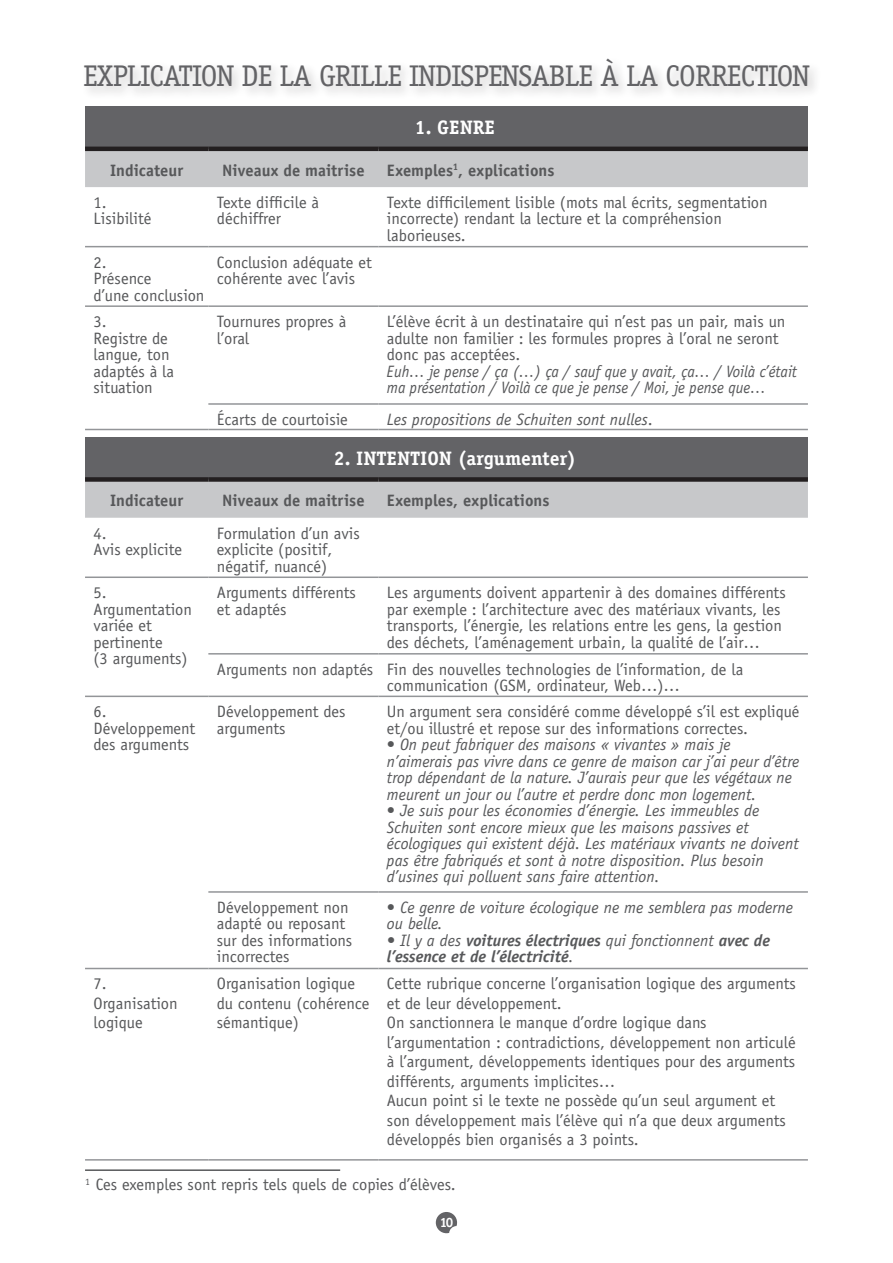
<style>
.page{position:relative;width:893px;height:1263px;background:#fff}
.page>*{position:absolute;margin:0;border:0;box-sizing:border-box;transform-origin:0 0}
.t1{font:30px "Officina Serif";letter-spacing:-.025em;color:#636366}
.t2{font:700 19.5px "Officina Serif";color:#fff}
.t3{font:16.5px/16.5px "Officina Sans";color:#57585a}
.t4{font:italic 16.5px/16.5px "Officina Sans";color:#57585a}
.t5{font:italic 16.5px/16.5px "Officina Sans";color:#57585a;scale:.94 1}
.t6{font:700 16.5px "Officina Sans";letter-spacing:.005em;color:#57585a}
.t7{font:italic 700 16.5px/16.5px "Officina Sans";color:#57585a}
.t8{font:700 13.5px "Officina Serif";color:#fff}
.s1{font-style:normal}
.s2{font-weight:400}
</style>
<div class="page">
<svg style="left:436px;top:1212px;width:21px;height:21px"></svg>
<div style="left:85px;top:106px;width:723px;height:43px;background:#636366"></div>
<div style="left:85px;top:151px;width:723px;height:36px;background:#c7c8ca"></div>
<hr style="left:85px;top:147px;width:123px;height:4px;background:#231f20">
<hr style="left:208px;top:147px;width:170px;height:4px;background:#231f20">
<hr style="left:378px;top:147px;width:430px;height:4px;background:#231f20">
<hr style="left:208px;top:403px;width:170px;height:2px;background:#939598">
<hr style="left:378px;top:403px;width:430px;height:2px;background:#939598">
<hr style="left:208px;top:429px;width:170px;height:1px;background:#939598">
<hr style="left:378px;top:429px;width:430px;height:1px;background:#939598">
<hr style="left:85px;top:246px;width:123px;height:1px;background:#939598">
<hr style="left:208px;top:246px;width:170px;height:1px;background:#939598">
<hr style="left:378px;top:246px;width:430px;height:1px;background:#939598">
<hr style="left:208px;top:305px;width:170px;height:2px;background:#939598">
<hr style="left:378px;top:305px;width:430px;height:2px;background:#939598">
<hr style="left:85px;top:305px;width:123px;height:2px;background:#939598">
<hr style="left:85px;top:429px;width:123px;height:1px;background:#939598">
<div style="left:85px;top:437px;width:723px;height:42px;background:#636366"></div>
<div style="left:85px;top:482px;width:723px;height:36px;background:#c7c8ca"></div>
<div style="left:85px;top:477px;width:123px;height:5px;background:#231f20"></div>
<div style="left:208px;top:477px;width:170px;height:5px;background:#231f20"></div>
<div style="left:378px;top:477px;width:430px;height:5px;background:#231f20"></div>
<hr style="left:85px;top:1159px;width:123px;height:1px;background:#939598">
<hr style="left:208px;top:696px;width:170px;height:1px;background:#939598">
<hr style="left:378px;top:696px;width:430px;height:1px;background:#939598">
<hr style="left:208px;top:891px;width:170px;height:2px;background:#939598">
<hr style="left:378px;top:891px;width:430px;height:2px;background:#939598">
<hr style="left:208px;top:968px;width:170px;height:1px;background:#939598">
<hr style="left:378px;top:968px;width:430px;height:1px;background:#939598">
<hr style="left:208px;top:1159px;width:170px;height:1px;background:#939598">
<hr style="left:378px;top:1159px;width:430px;height:1px;background:#939598">
<hr style="left:208px;top:576px;width:170px;height:2px;background:#939598">
<hr style="left:378px;top:576px;width:430px;height:2px;background:#939598">
<hr style="left:208px;top:653px;width:170px;height:1px;background:#939598">
<hr style="left:378px;top:653px;width:430px;height:1px;background:#939598">
<hr style="left:85px;top:576px;width:123px;height:2px;background:#939598">
<hr style="left:85px;top:696px;width:123px;height:1px;background:#939598">
<hr style="left:85px;top:968px;width:123px;height:1px;background:#939598">
<div style="left:80px;top:55px;width:742px;height:45px;background:#f6f6f6"></div>
<hr style="left:85px;top:1169px;width:255px;height:2px;background:#57585a">
<h1 class="t1" style="left:83px;top:59px;width:728px">EXPLICATION DE LA GRILLE INDISPENSABLE À LA CORRECTION</h1>
<p class="t2" style="left:415px;top:115px;width:80px">1. GENRE</p>
<p class="t6" style="left:110px;top:160px;width:75px">Indicateur</p>
<p class="t6" style="left:222px;top:160px;width:144px">Niveaux de maitrise</p>
<p class="t6" style="left:387px;top:160px;width:169px">Exemples<sup>1</sup>, explications</p>
<p class="t3" style="left:94px;top:194px;width:60px">1.<br>Lisibilité</p>
<p class="t3" style="left:217px;top:194px;width:104px">Texte difficile à déchiffrer</p>
<p class="t3" style="left:387px;top:194px;width:382px">Texte difficilement lisible (mots mal écrits, segmentation incorrecte) rendant la lecture et la compréhension laborieuses.</p>
<p class="t3" style="left:94px;top:254px;width:112px">2.<br>Présence<br>d’une conclusion</p>
<p class="t3" style="left:217px;top:254px;width:156px">Conclusion adéquate et cohérente avec l’avis</p>
<p class="t3" style="left:94px;top:313px;width:82px">3.<br>Registre de langue, ton adaptés à la situation</p>
<p class="t3" style="left:217px;top:313px;width:131px">Tournures propres à l’oral</p>
<p class="t3" style="left:387px;top:313px;width:400px">L’élève écrit à un destinataire qui n’est pas un pair, mais un adulte non familier : les formules propres à l’oral ne seront donc pas acceptées.</p>
<p class="t5" style="left:387px;top:363px;width:438px">Euh… je pense / ça (…) ça / sauf que y avait, ça… / Voilà c’était ma présentation / Voilà ce que je pense / Moi, je pense que…</p>
<p class="t3" style="left:217px;top:411px;width:132px">Écarts de courtoisie</p>
<p class="t4" style="left:387px;top:411px;width:267px">Les propositions de Schuiten sont nulles<span class="s1">.</span></p>
<p class="t2" style="left:334px;top:446px;width:34px">2. INTENTION</p>
<p class="t2" style="left:458px;top:446px;width:120px">(argumenter)</p>
<p class="t6" style="left:110px;top:490px;width:75px">Indicateur</p>
<p class="t6" style="left:222px;top:490px;width:144px">Niveaux de maitrise</p>
<p class="t6" style="left:387px;top:490px;width:164px">Exemples, explications</p>
<p class="t3" style="left:94px;top:525px;width:90px">4.<br>Avis explicite</p>
<p class="t3" style="left:217px;top:525px;width:145px">Formulation d’un avis explicite (positif, négatif, nuancé)</p>
<p class="t3" style="left:94px;top:584px;width:100px">5.<br>Argumentation variée et pertinente<br>(3 arguments)</p>
<p class="t3" style="left:217px;top:584px;width:141px">Arguments différents et adaptés</p>
<p class="t3" style="left:387px;top:584px;width:400px">Les arguments doivent appartenir à des domaines différents par exemple : l’architecture avec des matériaux vivants, les transports, l’énergie, les relations entre les gens, la gestion des déchets, l’aménagement urbain, la qualité de l’air…</p>
<p class="t3" style="left:387px;top:661px;width:358px;text-indent:-170px">Arguments non adaptés Fin des nouvelles technologies de l’information, de la communication (GSM, ordinateur, Web…)…</p>
<p class="t3" style="left:94px;top:703px;width:103px">6.<br>Développement des arguments</p>
<p class="t3" style="left:217px;top:703px;width:130px">Développement des arguments</p>
<p class="t3" style="left:387px;top:703px;width:414px">Un argument sera considéré comme développé s’il est expliqué et/ou illustré et repose sur des informations correctes.</p>
<p class="t4" style="left:387px;top:736px;width:414px"><span class="s1">•</span> On peut fabriquer des maisons « vivantes » mais je n’aimerais pas vivre dans ce genre de maison car j’ai peur d’être trop dépendant de la nature. J’aurais peur que les végétaux ne meurent un jour ou l’autre et perdre donc mon logement.</p>
<p class="t4" style="left:387px;top:802px;width:413px"><span class="s1">•</span> Je suis pour les économies d’énergie. Les immeubles de Schuiten sont encore mieux que les maisons passives et écologiques qui existent déjà. Les matériaux vivants ne doivent pas être fabriqués et sont à notre disposition. Plus besoin d’usines qui polluent sans faire attention.</p>
<p class="t3" style="left:217px;top:899px;width:137px">Développement non adapté ou reposant sur des informations incorrectes</p>
<p class="t4" style="left:387px;top:899px;width:408px"><span class="s1">•</span> Ce genre de voiture écologique ne me semblera pas moderne ou belle.</p>
<p class="t7" style="left:387px;top:932px;width:385px"><span class="s2">• Il y a des</span> voitures électriques <span class="s2">qui fonctionnent</span> avec de l’essence et de l’électricité<span class="s2">.</span></p>
<p class="t3" style="left:94px;top:974px;width:86px;line-height:19.5px">7.<br>Organisation logique</p>
<p class="t3" style="left:217px;top:974px;width:154px;line-height:19.5px">Organisation logique du contenu (cohérence sémantique)</p>
<p class="t3" style="left:387px;top:974px;width:410px;line-height:19.5px">Cette rubrique concerne l’organisation logique des arguments et de leur développement.<br>On sanctionnera le manque d’ordre logique dans l’argumentation : contradictions, développement non articulé à l’argument, développements identiques pour des arguments différents, arguments implicites…<br>Aucun point si le texte ne possède qu’un seul argument et son développement mais l’élève qui n’a que deux arguments développés bien organisés a 3 points.</p>
<p class="t3" style="left:85px;top:1176px;width:372px"><sup>1</sup> Ces exemples sont repris tels quels de copies d’élèves.</p>
<p class="t8" style="left:440px;top:1214px;width:15px">10</p>
</div>
